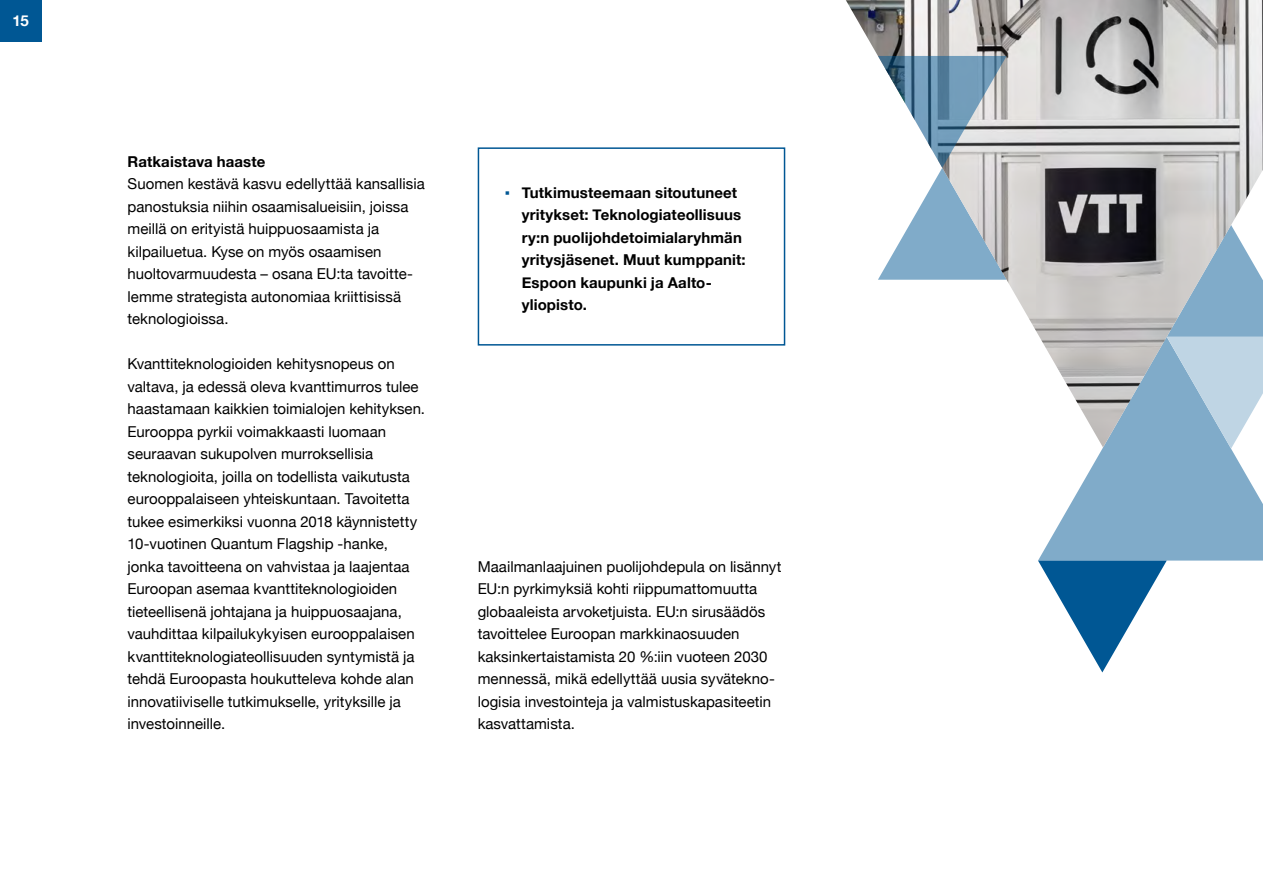
<style>
.page{position:relative;width:1263px;height:893px;background:#fff}
.page>*{position:absolute;margin:0;border:0;box-sizing:border-box;transform-origin:0 0}
.t1{font:15px/22.5px "Helvetica Neue";color:#000}
.t2{font:700 15px/22.5px "Helvetica Neue";letter-spacing:.01em;color:#000}
.t3{font:700 15px "Helvetica Neue";color:#fff}
.s1{font-family:"Arial";font-weight:400;color:#005794}
</style>
<div class="page">
<div style="left:0;top:0;width:41px;height:41px;background:#005794"></div>
<svg style="left:1038px;top:447px;width:225px;height:114px;fill:#80abc9"></svg>
<img style="left:846px;top:0;width:417px;height:447px">
<svg style="left:878px;top:56px;width:129px;height:224px"></svg>
<svg style="left:1038px;top:561px;width:129px;height:111px"></svg>
<div style="left:478px;top:147px;width:307px;height:199px;border:2px solid #005794"></div>
<p class="t3" style="left:13px;top:9px;width:18px">15</p>
<p class="t2" style="left:128px;top:150px;width:139px">Ratkaistava haaste</p>
<p class="t1" style="left:128px;top:173px;width:299px">Suomen kestävä kasvu edellyttää kansallisia panostuksia niihin osaamisalueisiin, joissa meillä on erityistä huippuosaamista ja kilpailuetua. Kyse on myös osaamisen huoltovarmuudesta – osana EU:ta tavoitte&shy;lemme strategista autonomiaa kriittisissä teknologioissa.</p>
<p class="t1" style="left:128px;top:353px;width:299px">Kvanttiteknologioiden kehitysnopeus on valtava, ja edessä oleva kvanttimurros tulee haastamaan kaikkien toimialojen kehityksen.<br>Eurooppa pyrkii voimakkaasti luomaan seuraavan sukupolven murroksellisia teknologioita, joilla on todellista vaikutusta eurooppalaiseen yhteiskuntaan. Tavoitetta tukee esimerkiksi vuonna 2018 käynnistetty 10-vuotinen Quantum Flagship -hanke, jonka tavoitteena on vahvistaa ja laajentaa Euroopan asemaa kvanttiteknologioiden tieteellisenä johtajana ja huippuosaajana, vauhdittaa kilpailukykyisen eurooppalaisen kvanttiteknologiateollisuuden syntymistä ja tehdä Euroopasta houkutteleva kohde alan innovatiiviselle tutkimukselle, yrityksille ja investoinneille.</p>
<p class="t2" style="left:522px;top:181px;width:225px;text-indent:-17px"><span class="s1">▪</span> Tutkimusteemaan sitoutuneet yritykset: Teknologiateollisuus ry:n puolijohdetoimialaryhmän yritysjäsenet. Muut kumppanit:<br>Espoon kaupunki ja Aalto&shy;yliopisto.</p>
<p class="t1" style="left:478px;top:556px;width:305px">Maailmanlaajuinen puolijohdepula on lisännyt EU:n pyrkimyksiä kohti riippumattomuutta globaaleista arvoketjuista. EU:n sirusäädös tavoittelee Euroopan markkinaosuuden kaksinkertaistamista 20 %:iin vuoteen 2030 mennessä, mikä edellyttää uusia syvätekno&shy;logisia investointeja ja valmistuskapasiteetin kasvattamista.</p>
</div>
